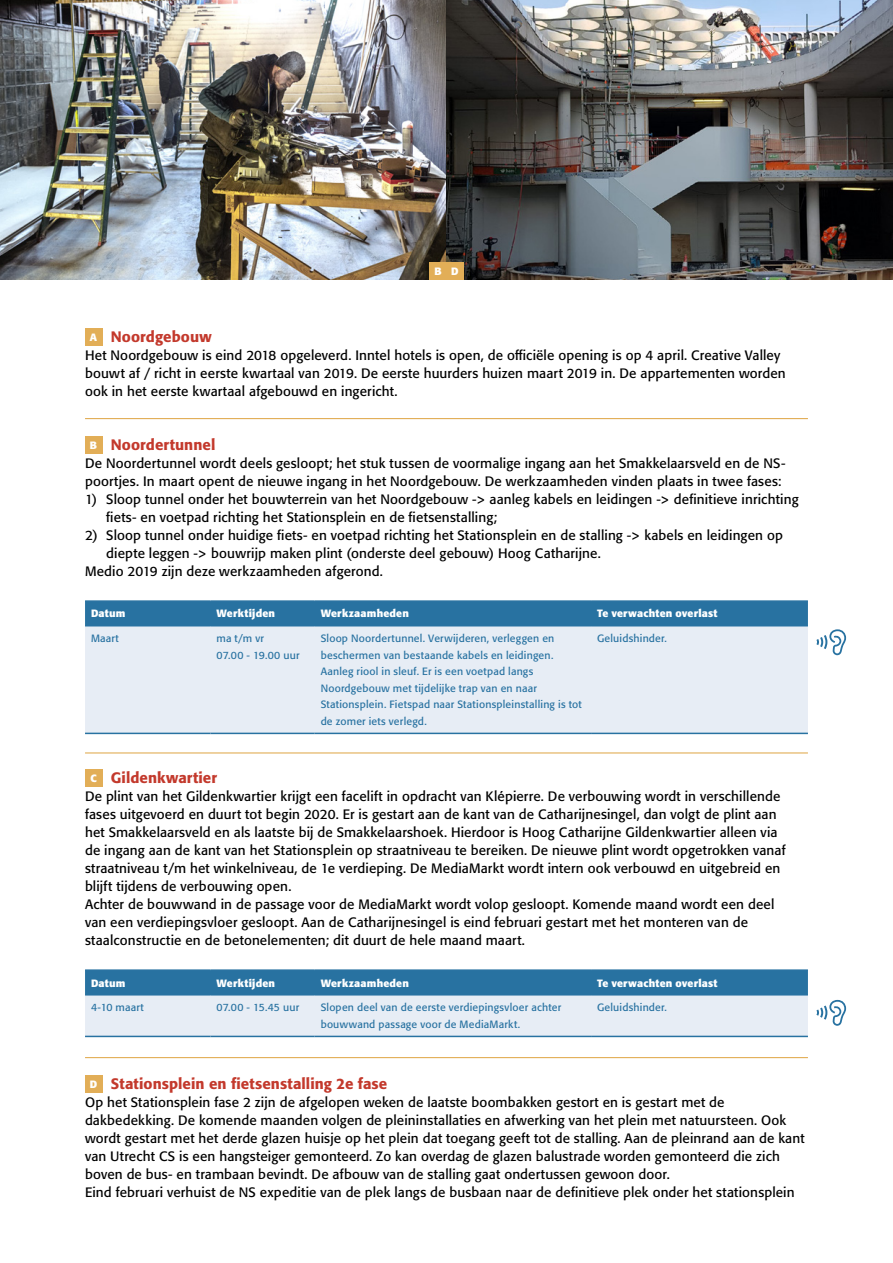
<style>
.page{position:relative;width:893px;height:1263px;background:#fff}
.page>*{position:absolute;margin:0;border:0;box-sizing:border-box;transform-origin:0 0}
._06_Tussenkop{font:500 15px "Formata BQ";letter-spacing:.005em;color:#c3392c}
._05_Bodytekst{font:13.5px/18px "Formata BQ";letter-spacing:.01em;color:#000}
.tabel_body{font:10.5px/16.5px "Formata BQ";letter-spacing:.02em;color:#2872a1}
.t1{font:700 10.5px "Formata BQ";letter-spacing:.02em;color:#fff}
</style>
<div class="page">
<div style="left:85px;top:328px;width:17px;height:17px;background:#e2ae57"></div>
<div style="left:85px;top:436px;width:17px;height:17px;background:#e2ae57"></div>
<div style="left:85px;top:602px;width:723px;height:24px;background:#2872a1"></div>
<div style="left:85px;top:627px;width:723px;height:106px;background:#e7edf5"></div>
<hr style="left:85px;top:600px;width:125px;height:2px;background:#2872a1">
<hr style="left:210px;top:600px;width:105px;height:2px;background:#2872a1">
<hr style="left:315px;top:600px;width:276px;height:2px;background:#2872a1">
<hr style="left:591px;top:600px;width:217px;height:2px;background:#2872a1">
<hr style="left:85px;top:626px;width:125px;height:1px;background:#2872a1">
<hr style="left:210px;top:626px;width:105px;height:1px;background:#2872a1">
<hr style="left:315px;top:626px;width:276px;height:1px;background:#2872a1">
<hr style="left:591px;top:626px;width:217px;height:1px;background:#2872a1">
<hr style="left:85px;top:733px;width:125px;height:1px;background:#2872a1">
<hr style="left:210px;top:733px;width:105px;height:1px;background:#2872a1">
<hr style="left:315px;top:733px;width:276px;height:1px;background:#2872a1">
<hr style="left:591px;top:733px;width:217px;height:1px;background:#2872a1">
<div style="left:85px;top:769px;width:17px;height:17px;background:#e2ae57"></div>
<svg style="left:85px;top:971px;width:723px;height:65px;background:#9ebed5"></svg>
<hr style="left:85px;top:969px;width:125px;height:2px;background:#2872a1">
<hr style="left:210px;top:969px;width:105px;height:2px;background:#2872a1">
<hr style="left:315px;top:969px;width:276px;height:2px;background:#2872a1">
<hr style="left:591px;top:969px;width:217px;height:2px;background:#2872a1">
<hr style="left:85px;top:1036px;width:125px;height:1px;background:#2872a1">
<hr style="left:210px;top:1036px;width:105px;height:1px;background:#2872a1">
<hr style="left:315px;top:1036px;width:276px;height:1px;background:#2872a1">
<hr style="left:591px;top:1036px;width:217px;height:1px;background:#2872a1">
<hr style="left:85px;top:995px;width:125px;height:1px;background:#2872a1">
<hr style="left:210px;top:995px;width:105px;height:1px;background:#2872a1">
<hr style="left:315px;top:995px;width:276px;height:1px;background:#2872a1">
<hr style="left:591px;top:995px;width:217px;height:1px;background:#2872a1">
<div style="left:85px;top:1075px;width:17px;height:17px;background:#e2ae57"></div>
<img style="left:0;top:0;width:446px;height:279px">
<img style="left:446px;top:0;width:447px;height:279px">
<hr style="left:85px;top:418px;width:723px;height:1px;background:#e2ae57">
<hr style="left:85px;top:752px;width:723px;height:1px;background:#e2ae57">
<hr style="left:85px;top:1057px;width:723px;height:1px;background:#e2ae57">
<svg style="left:816px;top:629px;width:30px;height:26px"></svg>
<svg style="left:816px;top:1000px;width:30px;height:26px"></svg>
<div style="left:446px;top:262px;width:17px;height:17px;background:#e2ae57"></div>
<div style="left:429px;top:262px;width:17px;height:17px;background:#e2ae57"></div>
<p class="t1" style="left:434px;top:264px;width:26px">B D</p>
<p class="t1" style="left:90px;top:330px;width:9px">A</p>
<h2 class="_06_Tussenkop" style="left:111px;top:328px;width:102px">Noordgebouw</h2>
<p class="_05_Bodytekst" style="left:85px;top:346px;width:702px">Het Noordgebouw is eind 2018 opgeleverd. Inntel hotels is open, de officiële opening is op 4 april. Creative Valley bouwt af / richt in eerste kwartaal van 2019. De eerste huurders huizen maart 2019 in. De appartementen worden ook in het eerste kwartaal afgebouwd en ingericht.</p>
<p class="t1" style="left:90px;top:438px;width:9px">B</p>
<h2 class="_06_Tussenkop" style="left:111px;top:436px;width:106px">Noordertunnel</h2>
<p class="_05_Bodytekst" style="left:85px;top:454px;width:702px">De Noordertunnel wordt deels gesloopt; het stuk tussen de voormalige ingang aan het Smakkelaarsveld en de NS&shy;poortjes. In maart opent de nieuwe ingang in het Noordgebouw. De werkzaamheden vinden plaats in twee fases:</p>
<p class="_05_Bodytekst" style="left:106px;top:490px;width:694px;text-indent:-21px">1) Sloop tunnel onder het bouwterrein van het Noordgebouw -&gt; aanleg kabels en leidingen -&gt; definitieve inrichting fiets- en voetpad richting het Stationsplein en de fietsenstalling;</p>
<p class="_05_Bodytekst" style="left:106px;top:526px;width:678px;text-indent:-21px">2) Sloop tunnel onder huidige fiets- en voetpad richting het Stationsplein en de stalling -&gt; kabels en leidingen op diepte leggen -&gt; bouwrijp maken plint (onderste deel gebouw) Hoog Catharijne.</p>
<p class="_05_Bodytekst" style="left:85px;top:562px;width:299px">Medio 2019 zijn deze werkzaamheden afgerond.</p>
<p class="t1" style="left:91px;top:607px;width:36px">Datum</p>
<p class="t1" style="left:216px;top:607px;width:60px">Werktijden</p>
<p class="t1" style="left:321px;top:607px;width:90px">Werkzaamheden</p>
<p class="t1" style="left:597px;top:607px;width:122px">Te verwachten overlast</p>
<p class="tabel_body" style="left:91px;top:630px;width:29px">Maart</p>
<p class="tabel_body" style="left:216px;top:630px;width:49px">ma t/m vr</p>
<p class="tabel_body" style="left:216px;top:647px;width:85px">07.00 - 19.00 uur</p>
<p class="tabel_body" style="left:321px;top:630px;width:263px">Sloop Noordertunnel. Verwijderen, verleggen en beschermen van bestaande kabels en leidingen.<br>Aanleg riool in sleuf. Er is een voetpad langs Noordgebouw met tijdelijke trap van en naar Stationsplein. Fietspad naar Stationspleinstalling is tot de zomer iets verlegd.</p>
<p class="tabel_body" style="left:597px;top:630px;width:71px">Geluidshinder.</p>
<p class="t1" style="left:90px;top:771px;width:8px">C</p>
<h2 class="_06_Tussenkop" style="left:111px;top:769px;width:108px">Gildenkwartier</h2>
<p class="_05_Bodytekst" style="left:85px;top:787px;width:702px">De plint van het Gildenkwartier krijgt een facelift in opdracht van Klépierre. De verbouwing wordt in verschillende fases uitgevoerd en duurt tot begin 2020. Er is gestart aan de kant van de Catharijnesingel, dan volgt de plint aan het Smakkelaarsveld en als laatste bij de Smakkelaarshoek. Hierdoor is Hoog Catharijne Gildenkwartier alleen via de ingang aan de kant van het Stationsplein op straatniveau te bereiken. De nieuwe plint wordt opgetrokken vanaf straatniveau t/m het winkelniveau, de 1e verdieping. De MediaMarkt wordt intern ook verbouwd en uitgebreid en blijft tijdens de verbouwing open.</p>
<p class="_05_Bodytekst" style="left:85px;top:895px;width:691px">Achter de bouwwand in de passage voor de MediaMarkt wordt volop gesloopt. Komende maand wordt een deel van een verdiepingsvloer gesloopt. Aan de Catharijnesingel is eind februari gestart met het monteren van de staalconstructie en de betonelementen; dit duurt de hele maand maart.</p>
<p class="t1" style="left:91px;top:976px;width:36px">Datum</p>
<p class="t1" style="left:216px;top:976px;width:60px">Werktijden</p>
<p class="t1" style="left:321px;top:976px;width:90px">Werkzaamheden</p>
<p class="t1" style="left:597px;top:976px;width:122px">Te verwachten overlast</p>
<p class="tabel_body" style="left:91px;top:999px;width:54px">4-10 maart</p>
<p class="tabel_body" style="left:216px;top:999px;width:84px">07.00 - 15.45 uur</p>
<p class="tabel_body" style="left:321px;top:999px;width:242px">Slopen deel van de eerste verdiepingsvloer achter bouwwand passage voor de MediaMarkt.</p>
<p class="tabel_body" style="left:597px;top:999px;width:71px">Geluidshinder.</p>
<p class="t1" style="left:90px;top:1077px;width:9px">D</p>
<h2 class="_06_Tussenkop" style="left:111px;top:1075px;width:278px">Stationsplein en fietsenstalling 2e fase</h2>
<p class="_05_Bodytekst" style="left:85px;top:1093px;width:721px">Op het Stationsplein fase 2 zijn de afgelopen weken de laatste boombakken gestort en is gestart met de dakbedekking. De komende maanden volgen de pleininstallaties en afwerking van het plein met natuursteen. Ook wordt gestart met het derde glazen huisje op het plein dat toegang geeft tot de stalling. Aan de pleinrand aan de kant van Utrecht CS is een hangsteiger gemonteerd. Zo kan overdag de glazen balustrade worden gemonteerd die zich boven de bus- en trambaan bevindt. De afbouw van de stalling gaat ondertussen gewoon door.</p>
<p class="_05_Bodytekst" style="left:85px;top:1183px;width:711px">Eind februari verhuist de NS expeditie van de plek langs de busbaan naar de definitieve plek onder het stationsplein</p>
</div>
